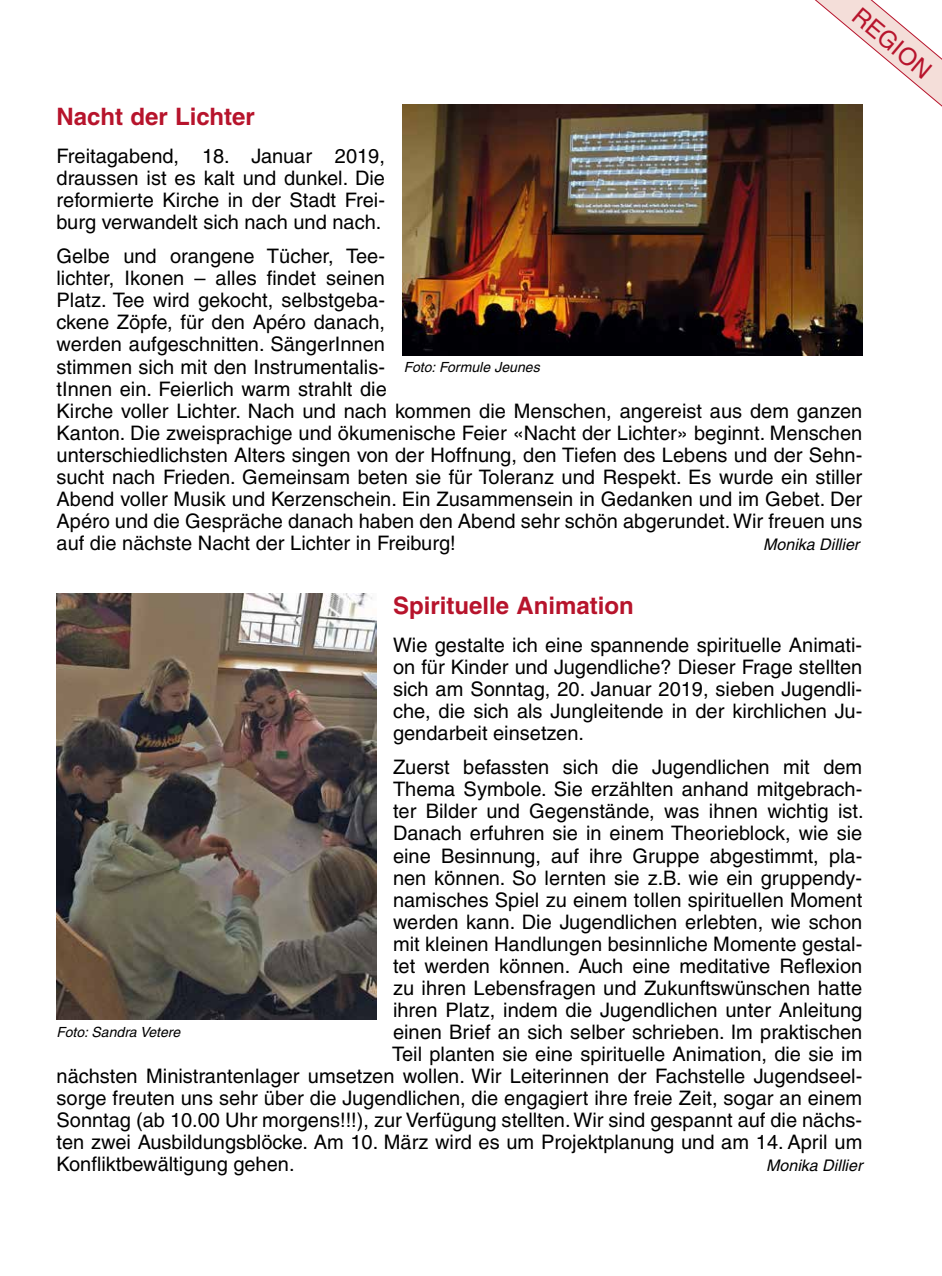
<style>
.page{position:relative;width:942px;height:1276px;background:#fff}
.page>*{position:absolute;margin:0;border:0;box-sizing:border-box;transform-origin:0 0}
.t1{font:700 24px "Helvetica";color:#b7142c}
.t2{font:24px "Helvetica";color:#b7142c}
.t3{font:20px/22px "Helvetica";color:#000;text-align:justify}
.t4{font:italic 16px "Helvetica";color:#000}
.t5{font:italic 14px "Helvetica";color:#000}
</style>
<div class="page">
<svg style="left:786px;top:0;width:155px;height:130px"></svg>
<img style="left:56px;top:594px;width:320px;height:425px">
<img style="left:402px;top:105px;width:460px;height:251px">
<p class="t2" style="left:864px;top:2px;width:96px;rotate:40deg">REGION</p>
<p class="t1" style="left:56px;top:102px;width:200px">Nacht der Lichter</p>
<p class="t3" style="left:56px;top:145px;width:330px">Freitagabend, 18. Januar 2019, draussen ist es kalt und dunkel. Die reformierte Kirche in der Stadt Frei&shy;burg verwandelt sich nach und nach.</p>
<p class="t3" style="left:56px;top:245px;width:807px;text-align:left">Gelbe und orangene Tücher, Tee-<br>lichter, Ikonen – alles findet seinen<br>Platz. Tee wird gekocht, selbstgeba-<br>ckene Zöpfe, für den Apéro danach,<br>werden aufgeschnitten. SängerInnen<br>stimmen sich mit den Instrumentalis-<br>tInnen ein. Feierlich warm strahlt die<br>Kirche voller Lichter. Nach und nach kommen die Menschen, angereist aus dem ganzen Kanton. Die zweisprachige und ökumenische Feier «Nacht der Lichter» beginnt. Menschen unterschiedlichsten Alters singen von der Hoffnung, den Tiefen des Lebens und der Sehn&shy;sucht nach Frieden. Gemeinsam beten sie für Toleranz und Respekt. Es wurde ein stiller Abend voller Musik und Kerzenschein. Ein Zusammensein in Gedanken und im Gebet. Der Apéro und die Gespräche danach haben den Abend sehr schön abgerundet. Wir freuen uns auf die nächste Nacht der Lichter in Freiburg!</p>
<p class="t5" style="left:404px;top:359px;width:137px">Foto: Formule Jeunes</p>
<p class="t4" style="left:762px;top:535px;width:97px">Monika Dillier</p>
<p class="t1" style="left:393px;top:591px;width:242px">Spirituelle Animation</p>
<p class="t3" style="left:393px;top:634px;width:470px">Wie gestalte ich eine spannende spirituelle Animati&shy;on für Kinder und Jugendliche? Dieser Frage stellten sich am Sonntag, 20. Januar 2019, sieben Jugendli&shy;che, die sich als Jungleitende in der kirchlichen Ju&shy;gendarbeit einsetzen.</p>
<p class="t3" style="left:393px;top:756px;width:470px">Zuerst befassten sich die Jugendlichen mit dem</p>
<p class="t3" style="left:393px;top:778px;width:470px">Thema Symbole. Sie erzählten anhand mitgebrach-</p>
<p class="t3" style="left:393px;top:800px;width:472px">ter Bilder und Gegenstände, was ihnen wichtig ist.</p>
<p class="t3" style="left:393px;top:822px;width:470px">Danach erfuhren sie in einem Theorieblock, wie sie</p>
<p class="t3" style="left:393px;top:844px;width:470px">eine Besinnung, auf ihre Gruppe abgestimmt, pla-</p>
<p class="t3" style="left:393px;top:866px;width:470px">nen können. So lernten sie z.B. wie ein gruppendy-</p>
<p class="t3" style="left:393px;top:888px;width:470px">namisches Spiel zu einem tollen spirituellen Moment</p>
<p class="t3" style="left:393px;top:910px;width:470px">werden kann. Die Jugendlichen erlebten, wie schon</p>
<p class="t3" style="left:393px;top:932px;width:470px">mit kleinen Handlungen besinnliche Momente gestal-</p>
<p class="t3" style="left:393px;top:954px;width:470px">tet werden können. Auch eine meditative Reflexion</p>
<p class="t3" style="left:393px;top:976px;width:470px">zu ihren Lebensfragen und Zukunftswünschen hatte</p>
<p class="t3" style="left:393px;top:998px;width:470px">ihren Platz, indem die Jugendlichen unter Anleitung</p>
<p class="t3" style="left:393px;top:1021px;width:470px">einen Brief an sich selber schrieben. Im praktischen</p>
<p class="t3" style="left:392px;top:1043px;width:471px">Teil planten sie eine spirituelle Animation, die sie im</p>
<p class="t3" style="left:56px;top:1065px;width:807px">nächsten Ministrantenlager umsetzen wollen. Wir Leiterinnen der Fachstelle Jugendseel-</p>
<p class="t3" style="left:56px;top:1087px;width:806px">sorge freuten uns sehr über die Jugendlichen, die engagiert ihre freie Zeit, sogar an einem</p>
<p class="t3" style="left:56px;top:1109px;width:806px">Sonntag (ab 10.00 Uhr morgens!!!), zur Verfügung stellten. Wir sind gespannt auf die nächs-</p>
<p class="t3" style="left:56px;top:1131px;width:807px">ten zwei Ausbildungsblöcke. Am 10. März wird es um Projektplanung und am 14. April um</p>
<p class="t3" style="left:56px;top:1153px;width:239px">Konfliktbewältigung gehen.</p>
<p class="t4" style="left:766px;top:1156px;width:97px">Monika Dillier</p>
<p class="t5" style="left:56px;top:1024px;width:125px">Foto: Sandra Vetere</p>
</div>
